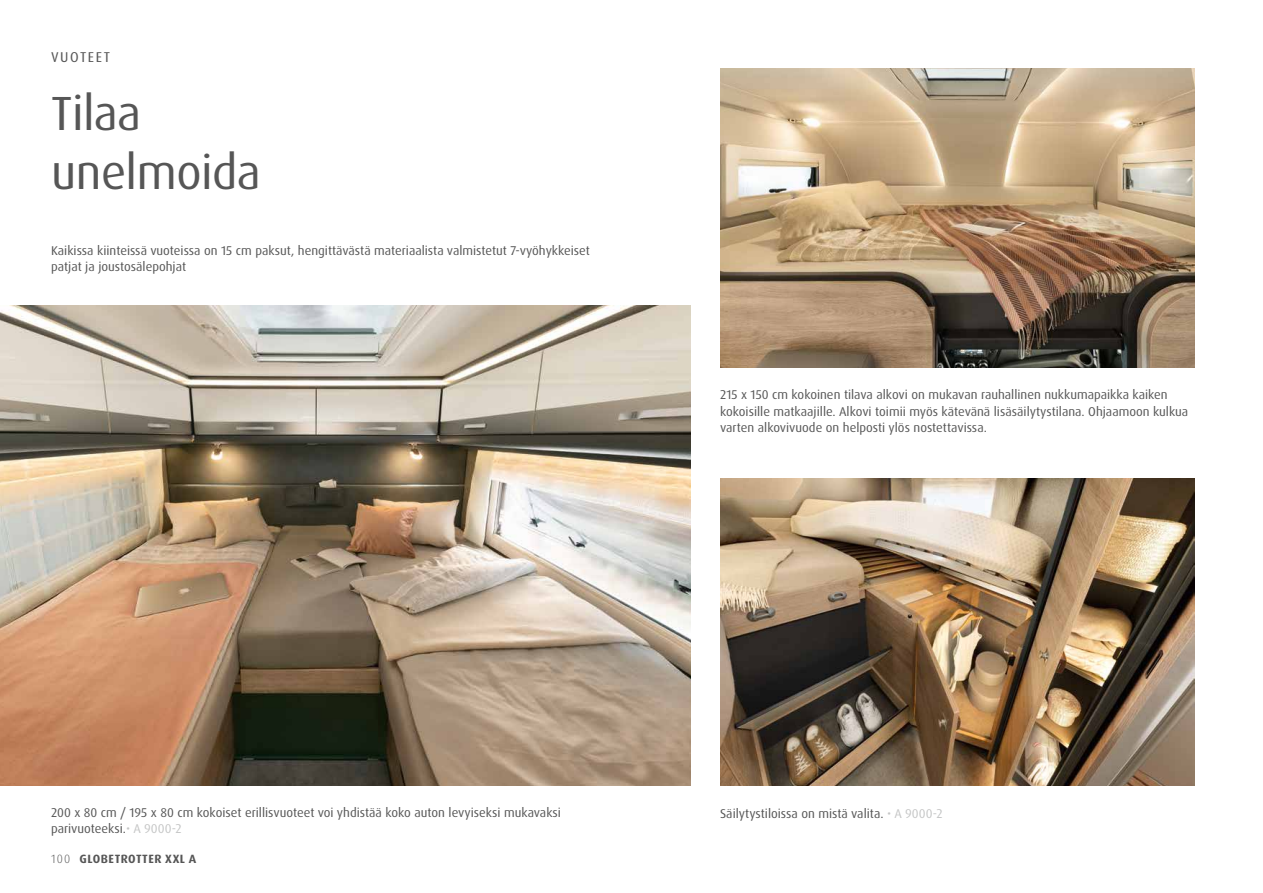
<style>
.page{position:relative;width:1263px;height:893px;background:#fff}
.page>*{position:absolute;margin:0;border:0;box-sizing:border-box;transform-origin:0 0}
.t1{font:48px/58.5px "Dax OT";letter-spacing:-.01em;color:#565656}
.t2{font:14.25px "Dax OT";letter-spacing:.11em;color:#565656}
.t3{font:12.75px/16.5px "Dax OT";color:#565656}
.t4{font:700 12px "Dax Pro";letter-spacing:.04em;color:#565656}
.s1{color:#c5c6c6}
.s2{font-family:"Dax OT";font-weight:300}
</style>
<div class="page">
<img style="left:720px;top:68px;width:475px;height:300px">
<img style="left:0;top:306px;width:690px;height:480px">
<img style="left:720px;top:478px;width:475px;height:308px">
<p class="t2" style="left:51px;top:48px;width:61px">VUOTEET</p>
<h1 class="t1" style="left:51px;top:85px;width:211px">Tilaa unelmoida</h1>
<p class="t3" style="left:51px;top:242px;width:540px">Kaikissa kiinteissä vuoteissa on 15 cm paksut, hengittävästä materiaalista valmistetut 7-vyöhykkeiset patjat ja joustosälepohjat</p>
<p class="t3" style="left:720px;top:387px;width:470px">215 x 150 cm kokoinen tilava alkovi on mukavan rauhallinen nukkumapaikka kaiken kokoisille matkaajille. Alkovi toimii myös kätevänä lisäsäilytystilana. Ohjaamoon kulkua varten alkovivuode on helposti ylös nostettavissa.</p>
<p class="t3" style="left:51px;top:804px;width:511px">200 x 80 cm / 195 x 80 cm kokoiset erillisvuoteet voi yhdistää koko auton levyiseksi mukavaksi parivuoteeksi.<span class="s1">• A 9000-2</span></p>
<p class="t3" style="left:720px;top:805px;width:224px">Säilytystiloissa on mistä valita. <span class="s1">• A 9000-2</span></p>
<p class="t4" style="left:51px;top:851px;width:147px"><span class="s2">100</span> GLOBETROTTER XXL A</p>
</div>
